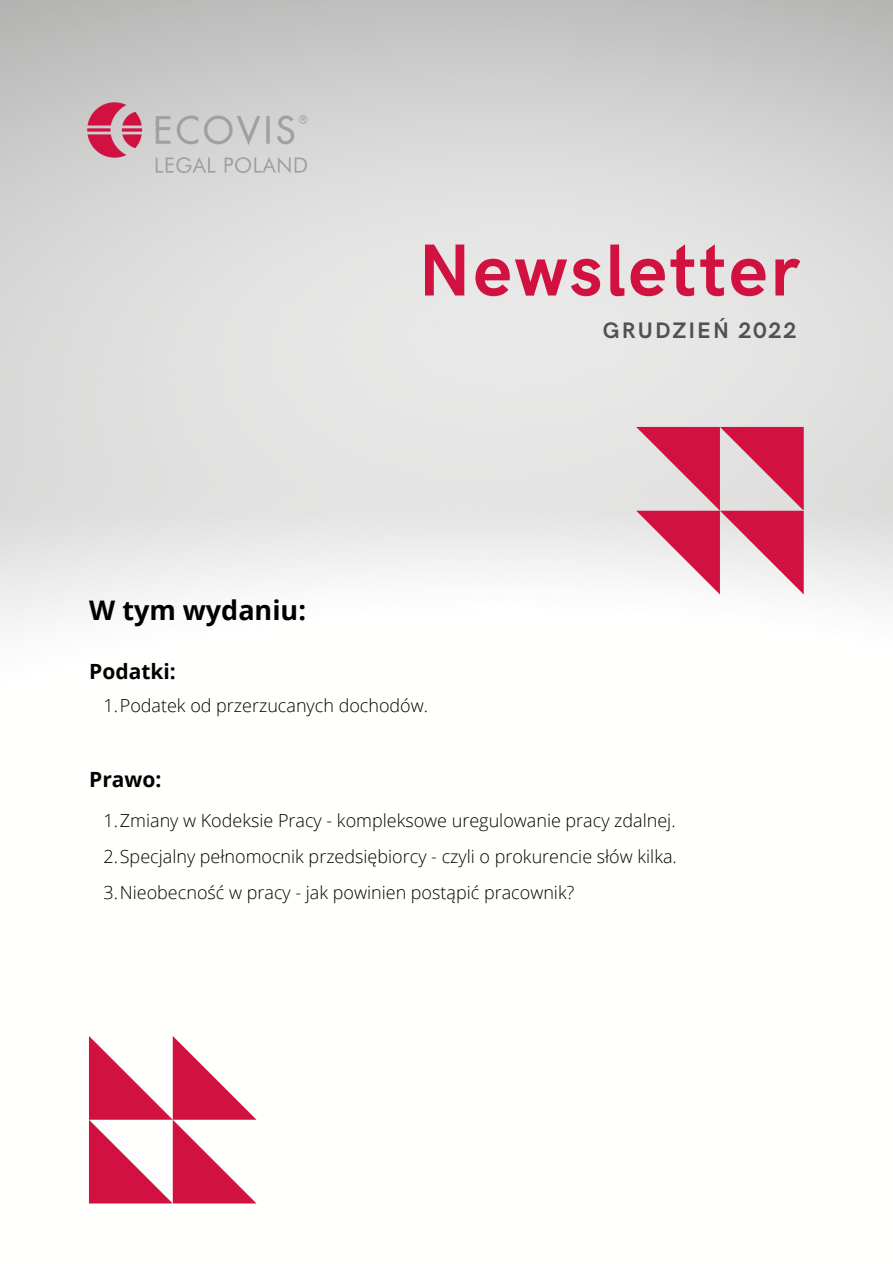
<style>
.page{position:relative;width:893px;height:1264px;background:#fff}
.page>*{position:absolute;margin:0;border:0;box-sizing:border-box;transform-origin:0 0}
.t1{font:700 73.8px "HK Grotesk";letter-spacing:.035em;color:#d11241}
.t2{font:700 27px "Open Sans";color:#000}
.t3{font:700 22.5px "HK Grotesk";letter-spacing:.09em;color:#4f5152}
.t4{font:700 21px "Open Sans";color:#000}
.t5{font:300 18px/36px "Open Sans";color:#000;text-align:justify}
</style>
<div class="page">
<img style="left:0;top:0;width:892px;height:1204px">
<svg style="left:89px;top:1035px;width:167px;height:168px"></svg>
<img style="left:72px;top:80px;width:251px;height:105px">
<svg style="left:636px;top:427px;width:167px;height:167px;background:#dd8096"></svg>
<h1 class="t1" style="left:418px;top:229px;width:382px">Newsletter</h1>
<h2 class="t2" style="left:89px;top:590px;width:218px">W tym wydaniu:</h2>
<p class="t4" style="left:89px;top:656px;width:88px">Podatki:</p>
<p class="t5" style="left:103px;top:686px;width:326px">1.Podatek od przerzucanych dochodów.</p>
<p class="t4" style="left:89px;top:764px;width:74px">Prawo:</p>
<p class="t3" style="left:603px;top:317px;width:195px">GRUDZIEŃ 2022</p>
<p class="t5" style="left:103px;top:801px;width:574px">1.Zmiany w Kodeksie Pracy - kompleksowe uregulowanie pracy zdalnej.<br>2.Specjalny pełnomocnik przedsiębiorcy - czyli o prokurencie słów kilka.<br>3.Nieobecność w pracy - jak powinien postąpić pracownik?</p>
</div>
